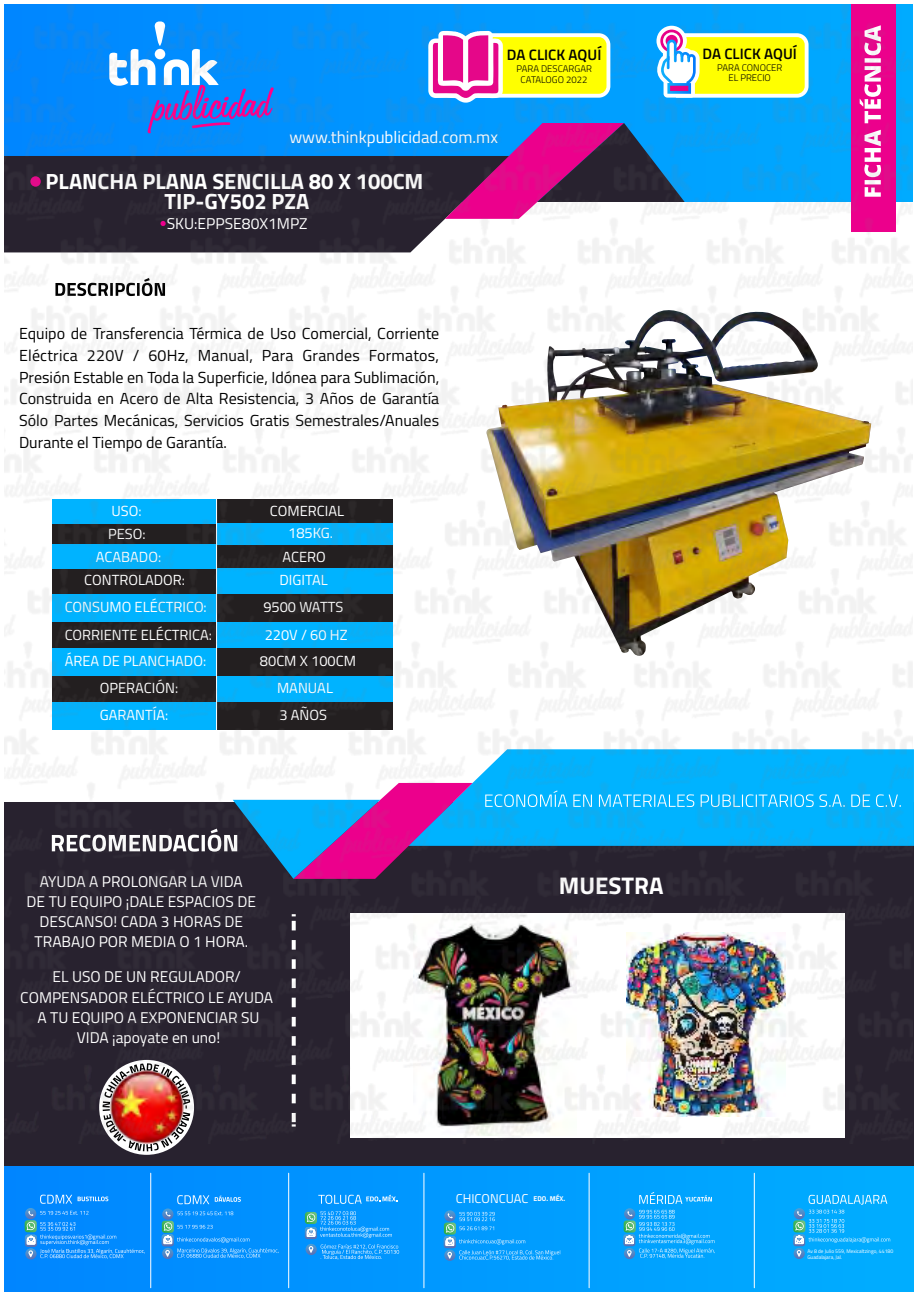
<style>
.page{position:relative;width:918px;height:1296px;background:#fff}
.page>*{position:absolute;margin:0;border:0;box-sizing:border-box;transform-origin:0 0}
.t1{font:700 24px "Titillium Web";color:#fff}
.t2{font:700 22px/20px "Titillium Web";color:#fff;text-align:center}
.t3{font:16.8px "Titillium Web";color:#fff}
.t4{font:16px/22px "Titillium Web";color:#000;text-align:justify}
.t5{font:15.6px/20px "Titillium Web";color:#fff;text-align:center}
.t6{font:600 15.2px "Titillium Web";color:#000}
.t7{font:14.8px "Titillium Web";color:#fff}
.t8{font:12.8px "Titillium Web";color:#fff}
.t9{font:300 9.6px/10px "Titillium Web";color:#000;text-align:center}
.t10{font:5.2px/5.6px "Titillium Web";color:#fff}
</style>
<div class="page">
<div style="left:5px;top:801px;width:909px;height:395px;background:#28222f"></div>
<div style="left:5px;top:1166px;width:909px;height:125px;background:linear-gradient(to right,#0185ff,#00aeff)"></div>
<svg style="left:115px;top:1143px;width:63px;height:8px"></svg>
<hr style="left:150px;top:1172px;width:1px;height:115px;background:#fff">
<svg style="left:318px;top:1194px;width:79px;height:9px"></svg>
<hr style="left:288px;top:1172px;width:1px;height:115px;background:#fff">
<hr style="left:423px;top:1172px;width:1px;height:115px;background:#fff">
<hr style="left:588px;top:1172px;width:2px;height:115px;background:#fff">
<hr style="left:753px;top:1172px;width:2px;height:115px;background:#fff">
<svg style="left:793px;top:1194px;width:97px;height:64px;background:#1bb0f9"></svg>
<svg style="left:623px;top:1191px;width:92px;height:67px;background:#24adf9"></svg>
<svg style="left:444px;top:1210px;width:116px;height:50px;background:#1aa3f9"></svg>
<svg style="left:305px;top:1211px;width:94px;height:48px;background:#25a2f9"></svg>
<svg style="left:162px;top:1194px;width:117px;height:64px;background:#1998fa"></svg>
<svg style="left:25px;top:1194px;width:120px;height:65px;background:#1b94fb"></svg>
<img style="left:5px;top:4px;width:907px;height:1139px">
<svg style="left:656px;top:26px;width:152px;height:72px"></svg>
<svg style="left:421px;top:23px;width:189px;height:91px;background:#aab793"></svg>
<p class="t6" style="left:507px;top:43px;width:96px">DA CLICK AQUÍ</p>
<p class="t9" style="left:516px;top:64px;width:77px">PARA DESCARGAR<br>CATALOGO 2022</p>
<p class="t3" style="left:289px;top:124px;width:210px">www.thinkpublicidad.com.mx</p>
<h2 class="t2" style="left:46px;top:171px;width:379px">PLANCHA PLANA SENCILLA 80 X 100CM<br>TIP-GY502 PZA</h2>
<p class="t5" style="left:167px;top:213px;width:142px">SKU:EPPSE80X1MPZ</p>
<p class="t4" style="left:19px;top:322px;width:422px">Equipo de Transferencia Térmica de Uso Comercial, Corriente Eléctrica 220V / 60Hz, Manual, Para Grandes Formatos, Presión Estable en Toda la Superficie, Idónea para Sublimación, Construida en Acero de Alta Resistencia, 3 Años de Garantía Sólo Partes Mecánicas, Servicios Gratis Semestrales/Anuales Durante el Tiempo de Garantía.</p>
<p class="t7" style="left:112px;top:499px;width:32px">USO:</p>
<p class="t7" style="left:270px;top:499px;width:76px">COMERCIAL</p>
<p class="t7" style="left:108px;top:522px;width:39px">PESO:</p>
<p class="t7" style="left:288px;top:521px;width:46px">185KG.</p>
<p class="t7" style="left:96px;top:545px;width:67px">ACABADO:</p>
<p class="t7" style="left:282px;top:544px;width:45px">ACERO</p>
<p class="t7" style="left:84px;top:568px;width:102px">CONTROLADOR:</p>
<p class="t7" style="left:279px;top:568px;width:50px">DIGITAL</p>
<p class="t7" style="left:65px;top:595px;width:144px">CONSUMO ELÉCTRICO:</p>
<p class="t7" style="left:263px;top:595px;width:81px">9500 WATTS</p>
<p class="t7" style="left:65px;top:623px;width:149px">CORRIENTE ELÉCTRICA:</p>
<p class="t7" style="left:265px;top:623px;width:84px">220V / 60 HZ</p>
<p class="t7" style="left:65px;top:648px;width:143px">ÁREA DE PLANCHADO:</p>
<p class="t7" style="left:260px;top:648px;width:97px">80CM X 100CM</p>
<p class="t7" style="left:100px;top:676px;width:80px">OPERACIÓN:</p>
<p class="t7" style="left:277px;top:676px;width:57px">MANUAL</p>
<p class="t7" style="left:100px;top:703px;width:70px">GARANTÍA:</p>
<p class="t7" style="left:279px;top:703px;width:49px">3 AÑOS</p>
<p class="t6" style="left:702px;top:41px;width:96px">DA CLICK AQUÍ</p>
<p class="t9" style="left:717px;top:62px;width:67px">PARA CONOCER<br>EL PRECIO</p>
<p class="t5" style="left:27px;top:870px;width:231px">AYUDA A PROLONGAR LA VIDA<br>DE TU EQUIPO ¡DALE ESPACIOS DE<br>DESCANSO! CADA 3 HORAS DE<br>TRABAJO POR MEDIA O 1 HORA.</p>
<p class="t5" style="left:20px;top:966px;width:254px">EL USO DE UN REGULADOR/<br>COMPENSADOR ELÉCTRICO LE AYUDA<br>A TU EQUIPO A EXPONENCIAR SU<br>VIDA ¡apoyate en uno!</p>
<h1 class="t1" style="left:559px;top:866px;width:106px">MUESTRA</h1>
<p class="t8" style="left:456px;top:1188px;width:111px">CHICONCUAC <sup>EDO.</sup> <sup>MÉX.</sup></p>
<p class="t10" style="left:807px;top:1248px;width:88px">Av 8 de Julio 559, Mexicaltzingo, 44180<br>Guadalajara, Jal.</p>
</div>
